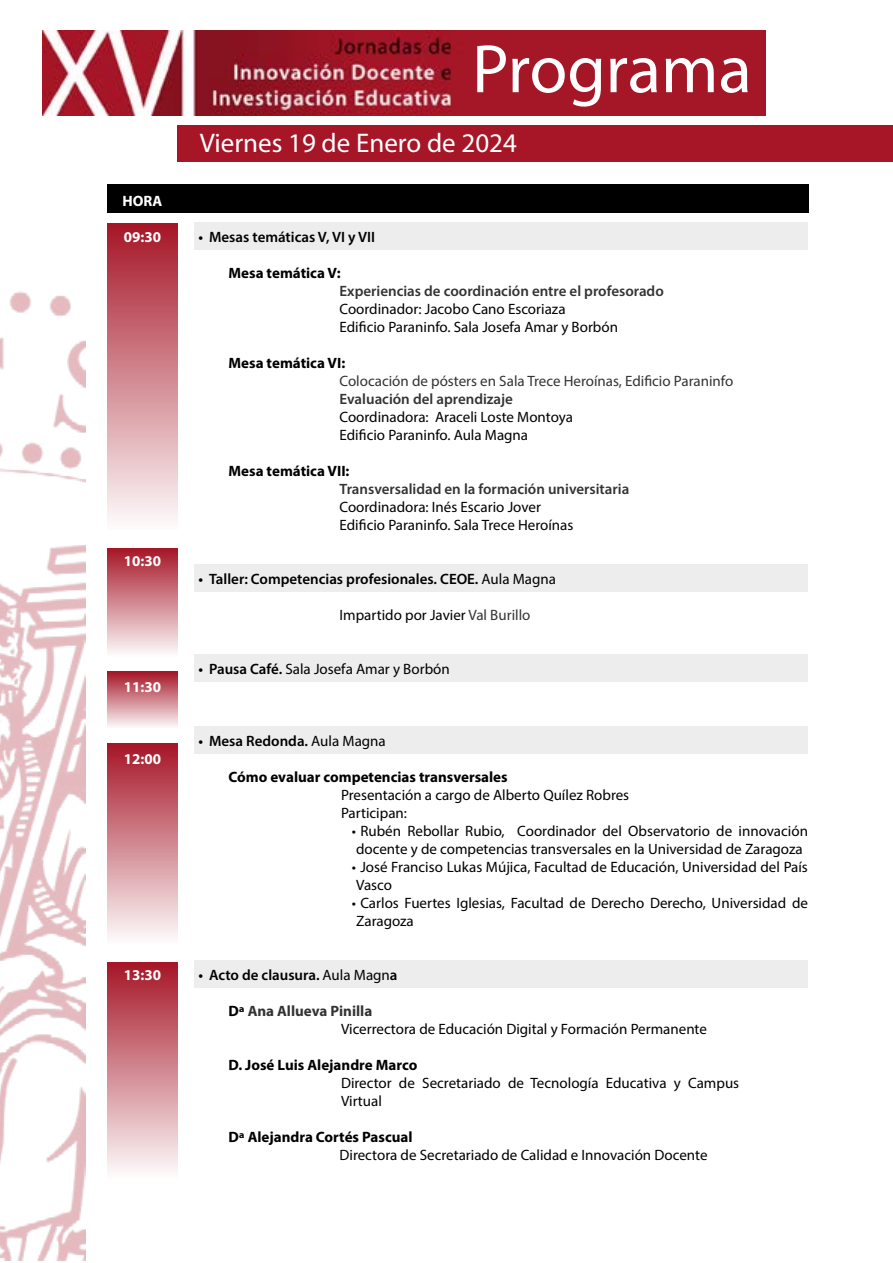
<style>
.page{position:relative;width:893px;height:1263px;background:#fff}
.page>*{position:absolute;margin:0;border:0;box-sizing:border-box;transform-origin:0 0}
.t1{font:69px "Myriad Pro";letter-spacing:-.005em;color:#fff}
.t2{font:27px "Myriad Pro";color:#fff}
.t3{font:15px/18px "Myriad Pro";color:#000}
.t4{font:700 15px "Myriad Pro";color:#000}
.t5{font:600 15px "Myriad Pro";color:#000}
.t6{font:600 15px "Myriad Pro";color:#333}
.t7{font:15px "Myriad Pro";color:#333}
.t8{font:700 15px "Myriad Pro";color:#fff}
.s1{font-weight:400}
.s2{color:#333}
.s3{font-weight:600}
.s4{font-weight:700}
.s5{font-weight:700;color:#333}
</style>
<div class="page">
<div style="left:107px;top:962px;width:71px;height:216px;background:linear-gradient(to bottom,#a51526,#fdfbfb)"></div>
<div style="left:107px;top:743px;width:71px;height:201px;background:linear-gradient(to bottom,#a51526,#fdfbfc)"></div>
<div style="left:107px;top:671px;width:71px;height:57px;background:linear-gradient(to bottom,#a51324,#fcf8f8)"></div>
<div style="left:107px;top:184px;width:702px;height:29px;background:#000"></div>
<div style="left:178px;top:125px;width:715px;height:37px;background:#a61627"></div>
<div style="left:195px;top:222px;width:613px;height:28px;background:#ededed"></div>
<div style="left:195px;top:564px;width:613px;height:28px;background:#ededed"></div>
<div style="left:195px;top:654px;width:613px;height:28px;background:#ededed"></div>
<div style="left:195px;top:726px;width:613px;height:28px;background:#ededed"></div>
<div style="left:195px;top:960px;width:613px;height:28px;background:#ededed"></div>
<div style="left:107px;top:223px;width:71px;height:307px;background:linear-gradient(to bottom,#a51526,#fefcfc)"></div>
<div style="left:107px;top:548px;width:71px;height:108px;background:linear-gradient(to bottom,#a51526,#fcf8f9)"></div>
<img style="left:0;top:291px;width:85px;height:969px">
<img style="left:43px;top:31px;width:722px;height:84px">
<p class="t8" style="left:122px;top:191px;width:41px">HORA</p>
<p class="t8" style="left:124px;top:227px;width:39px">09:30</p>
<p class="t8" style="left:124px;top:551px;width:39px">10:30</p>
<p class="t8" style="left:124px;top:677px;width:39px">11:30</p>
<p class="t8" style="left:124px;top:749px;width:39px">12:00</p>
<p class="t8" style="left:124px;top:965px;width:39px">13:30</p>
<h1 class="t1" style="left:472px;top:27px;width:281px">Programa</h1>
<h2 class="t2" style="left:200px;top:126px;width:319px">Viernes 19 de Enero de 2024</h2>
<p class="t5" style="left:198px;top:227px;width:178px">• Mesas temáticas V, VI y VII</p>
<p class="t4" style="left:229px;top:263px;width:114px">Mesa temática V:</p>
<p class="t6" style="left:340px;top:281px;width:326px">Experiencias de coordinación entre el profesorado</p>
<p class="t3" style="left:340px;top:300px;width:280px">Coordinador: Jacobo Cano Escoriaza<br>Edificio Paraninfo. Sala Josefa Amar y Borbón</p>
<p class="t4" style="left:229px;top:353px;width:118px">Mesa temática VI:</p>
<p class="t7" style="left:340px;top:372px;width:395px">Colocación de pósters en Sala Trece Heroínas, Edificio Paraninfo</p>
<p class="t6" style="left:340px;top:389px;width:175px">Evaluación del aprendizaje</p>
<p class="t3" style="left:340px;top:408px;width:235px">Coordinadora: Araceli Loste Montoya<br>Edificio Paraninfo. Aula Magna</p>
<p class="t4" style="left:229px;top:461px;width:122px">Mesa temática VII:</p>
<p class="t6" style="left:340px;top:479px;width:291px">Transversalidad en la formación universitaria</p>
<p class="t3" style="left:340px;top:498px;width:235px">Coordinadora: Inés Escario Jover<br>Edificio Paraninfo. Sala Trece Heroínas</p>
<p class="t5" style="left:198px;top:569px;width:359px">• Taller: Competencias profesionales. CEOE. <span class="s1">Aula Magna</span></p>
<p class="t3" style="left:340px;top:606px;width:192px">Impartido por Javier <span class="s2">Val Burillo</span></p>
<p class="t3" style="left:198px;top:660px;width:253px"><span class="s3">• Pausa Café.</span> Sala Josefa Amar y Borbón</p>
<p class="t5" style="left:198px;top:731px;width:189px">• Mesa Redonda. <span class="s1">Aula Magna</span></p>
<p class="t4" style="left:229px;top:767px;width:281px">Cómo evaluar competencias transversales</p>
<p class="t3" style="left:341px;top:786px;width:290px">Presentación a cargo de Alberto Quílez Robres<br>Participan:</p>
<p class="t3" style="left:352px;top:822px;width:458px">• Rubén Rebollar Rubio, Coordinador del Observatorio de innovación docente y de competencias transversales en la Universidad de Zaragoza</p>
<p class="t3" style="left:352px;top:858px;width:457px">• José Franciso Lukas Mújica, Facultad de Educación, Universidad del País<br>Vasco</p>
<p class="t3" style="left:352px;top:894px;width:458px">• Carlos Fuertes Iglesias, Facultad de Derecho Derecho, Universidad de<br>Zaragoza</p>
<p class="t5" style="left:198px;top:965px;width:201px">• Acto de clausura. <span class="s1">Aula Magn</span>a</p>
<p class="t3" style="left:341px;top:1002px;width:367px;text-indent:-112px"><span class="s4">Dª</span> <span class="s5">Ana Allueva Pinilla<br></span>Vicerrectora de Educación Digital y Formación Permanente</p>
<p class="t4" style="left:229px;top:1055px;width:190px">D. José Luis Alejandre Marco</p>
<p class="t3" style="left:341px;top:1074px;width:400px">Director de Secretariado de Tecnología Educativa y Campus<br>Virtual</p>
<p class="t4" style="left:229px;top:1127px;width:186px">Dª Alejandra Cortés Pascual</p>
<p class="t3" style="left:340px;top:1146px;width:369px">Directora de Secretariado de Calidad e Innovación Docente</p>
</div>
